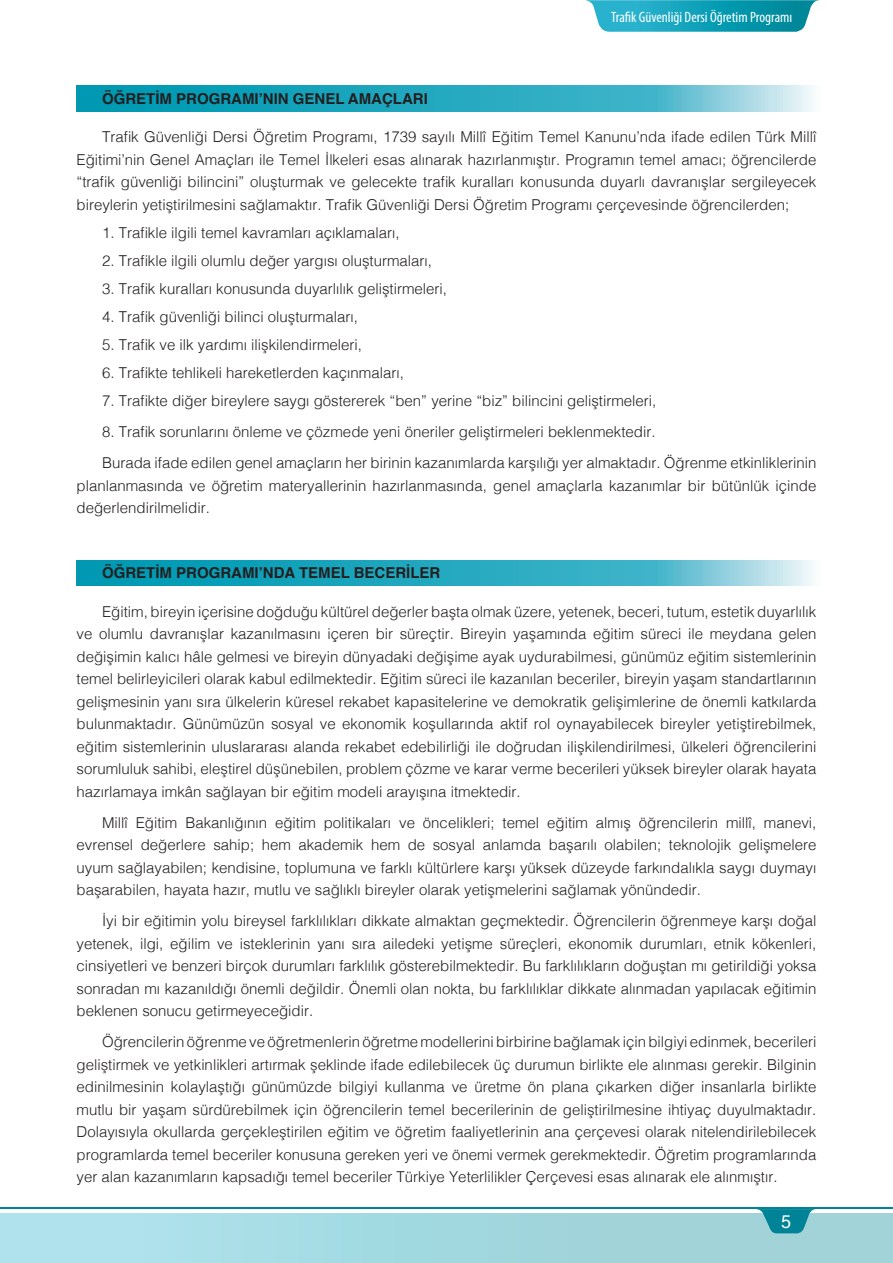
<style>
.page{position:relative;width:893px;height:1263px;background:#fff}
.page>*{position:absolute;margin:0;border:0;box-sizing:border-box;transform-origin:0 0}
.t1{font:500 18px "Helvetica";color:#fff}
.t2{font:300 15px/22.5px "Helvetica";color:#231f20;text-align:justify}
.t3{font:700 15px "Helvetica";color:#231f20}
.t4{font:condensed 15px "Myriad Pro";color:#fff}
</style>
<div class="page">
<div style="left:0;top:1213px;width:893px;height:50px;background:linear-gradient(to right,#aee3ed,#9dcfd4)"></div>
<hr style="left:0;top:1213px;width:1px;height:50px;background:#afe2ec">
<hr style="left:0;top:1207px;width:893px;height:2px;background:#008297">
<svg style="left:756px;top:1209px;width:66px;height:25px;background:#45a4b3"></svg>
<svg style="left:586px;top:0;width:233px;height:32px;background:#29a9be"></svg>
<svg style="left:77px;top:86px;width:735px;height:25px;background:#36afc4"></svg>
<svg style="left:77px;top:560px;width:735px;height:26px;background:#36afc4"></svg>
<p class="t4" style="left:611px;top:8px;width:183px">Trafik Güvenliği Dersi Öğretim Programı</p>
<p class="t3" style="left:102px;top:87px;width:327px">ÖĞRETİM PROGRAMI’NIN GENEL AMAÇLARI</p>
<p class="t2" style="left:77px;top:125px;width:741px;text-indent:26px">Trafik Güvenliği Dersi Öğretim Programı, 1739 sayılı Millî Eğitim Temel Kanunu’nda ifade edilen Türk Millî Eğitimi’nin Genel Amaçları ile Temel İlkeleri esas alınarak hazırlanmıştır. Programın temel amacı; öğrencilerde “trafik güvenliği bilincini” oluşturmak ve gelecekte trafik kuralları konusunda duyarlı davranışlar sergileyecek bireylerin yetiştirilmesini sağlamaktır. Trafik Güvenliği Dersi Öğretim Programı çerçevesinde öğrencilerden;</p>
<p class="t2" style="left:102px;top:220px;width:299px">1. Trafikle ilgili temel kavramları açıklamaları,</p>
<p class="t2" style="left:102px;top:248px;width:332px">2. Trafikle ilgili olumlu değer yargısı oluşturmaları,</p>
<p class="t2" style="left:102px;top:276px;width:347px">3. Trafik kuralları konusunda duyarlılık geliştirmeleri,</p>
<p class="t2" style="left:102px;top:304px;width:257px">4. Trafik güvenliği bilinci oluşturmaları,</p>
<p class="t2" style="left:102px;top:332px;width:262px">5. Trafik ve ilk yardımı ilişkilendirmeleri,</p>
<p class="t2" style="left:102px;top:360px;width:303px">6. Trafikte tehlikeli hareketlerden kaçınmaları,</p>
<p class="t2" style="left:102px;top:388px;width:556px">7. Trafikte diğer bireylere saygı göstererek “ben” yerine “biz” bilincini geliştirmeleri,</p>
<p class="t2" style="left:102px;top:415px;width:716px;line-height:31px">8. Trafik sorunlarını önleme ve çözmede yeni öneriler geliştirmeleri beklenmektedir.<br>Burada ifade edilen genel amaçların her birinin kazanımlarda karşılığı yer almaktadır. Öğrenme etkinliklerinin</p>
<p class="t2" style="left:77px;top:473px;width:741px">planlanmasında ve öğretim materyallerinin hazırlanmasında, genel amaçlarla kazanımlar bir bütünlük içinde değerlendirilmelidir.</p>
<p class="t3" style="left:102px;top:561px;width:340px">ÖĞRETİM PROGRAMI’NDA TEMEL BECERİLER</p>
<p class="t2" style="left:77px;top:599px;width:741px;text-indent:26px">Eğitim, bireyin içerisine doğduğu kültürel değerler başta olmak üzere, yetenek, beceri, tutum, estetik duyarlılık ve olumlu davranışlar kazanılmasını içeren bir süreçtir. Bireyin yaşamında eğitim süreci ile meydana gelen değişimin kalıcı hâle gelmesi ve bireyin dünyadaki değişime ayak uydurabilmesi, günümüz eğitim sistemlerinin temel belirleyicileri olarak kabul edilmektedir. Eğitim süreci ile kazanılan beceriler, bireyin yaşam standartlarının gelişmesinin yanı sıra ülkelerin küresel rekabet kapasitelerine ve demokratik gelişimlerine de önemli katkılarda bulunmaktadır. Günümüzün sosyal ve ekonomik koşullarında aktif rol oynayabilecek bireyler yetiştirebilmek, eğitim sistemlerinin uluslararası alanda rekabet edebilirliği ile doğrudan ilişkilendirilmesi, ülkeleri öğrencilerini sorumluluk sahibi, eleştirel düşünebilen, problem çözme ve karar verme becerileri yüksek bireyler olarak hayata hazırlamaya imkân sağlayan bir eğitim modeli arayışına itmektedir.</p>
<p class="t2" style="left:77px;top:810px;width:741px;text-indent:26px">Millî Eğitim Bakanlığının eğitim politikaları ve öncelikleri; temel eğitim almış öğrencilerin millî, manevi, evrensel değerlere sahip; hem akademik hem de sosyal anlamda başarılı olabilen; teknolojik gelişmelere uyum sağlayabilen; kendisine, toplumuna ve farklı kültürlere karşı yüksek düzeyde farkındalıkla saygı duymayı başarabilen, hayata hazır, mutlu ve sağlıklı bireyler olarak yetişmelerini sağlamak yönündedir.</p>
<p class="t2" style="left:77px;top:908px;width:741px;text-indent:26px">İyi bir eğitimin yolu bireysel farklılıkları dikkate almaktan geçmektedir. Öğrencilerin öğrenmeye karşı doğal yetenek, ilgi, eğilim ve isteklerinin yanı sıra ailedeki yetişme süreçleri, ekonomik durumları, etnik kökenleri, cinsiyetleri ve benzeri birçok durumları farklılık gösterebilmektedir. Bu farklılıkların doğuştan mı getirildiği yoksa sonradan mı kazanıldığı önemli değildir. Önemli olan nokta, bu farklılıklar dikkate alınmadan yapılacak eğitimin beklenen sonucu getirmeyeceğidir.</p>
<p class="t2" style="left:77px;top:1029px;width:741px;text-indent:26px">Öğrencilerin öğrenme ve öğretmenlerin öğretme modellerini birbirine bağlamak için bilgiyi edinmek, becerileri geliştirmek ve yetkinlikleri artırmak şeklinde ifade edilebilecek üç durumun birlikte ele alınması gerekir. Bilginin edinilmesinin kolaylaştığı günümüzde bilgiyi kullanma ve üretme ön plana çıkarken diğer insanlarla birlikte mutlu bir yaşam sürdürebilmek için öğrencilerin temel becerilerinin de geliştirilmesine ihtiyaç duyulmaktadır.<br>Dolayısıyla okullarda gerçekleştirilen eğitim ve öğretim faaliyetlerinin ana çerçevesi olarak nitelendirilebilecek programlarda temel beceriler konusuna gereken yeri ve önemi vermek gerekmektedir. Öğretim programlarında yer alan kazanımların kapsadığı temel beceriler Türkiye Yeterlilikler Çerçevesi esas alınarak ele alınmıştır.</p>
<p class="t1" style="left:781px;top:1211px;width:12px">5</p>
</div>
